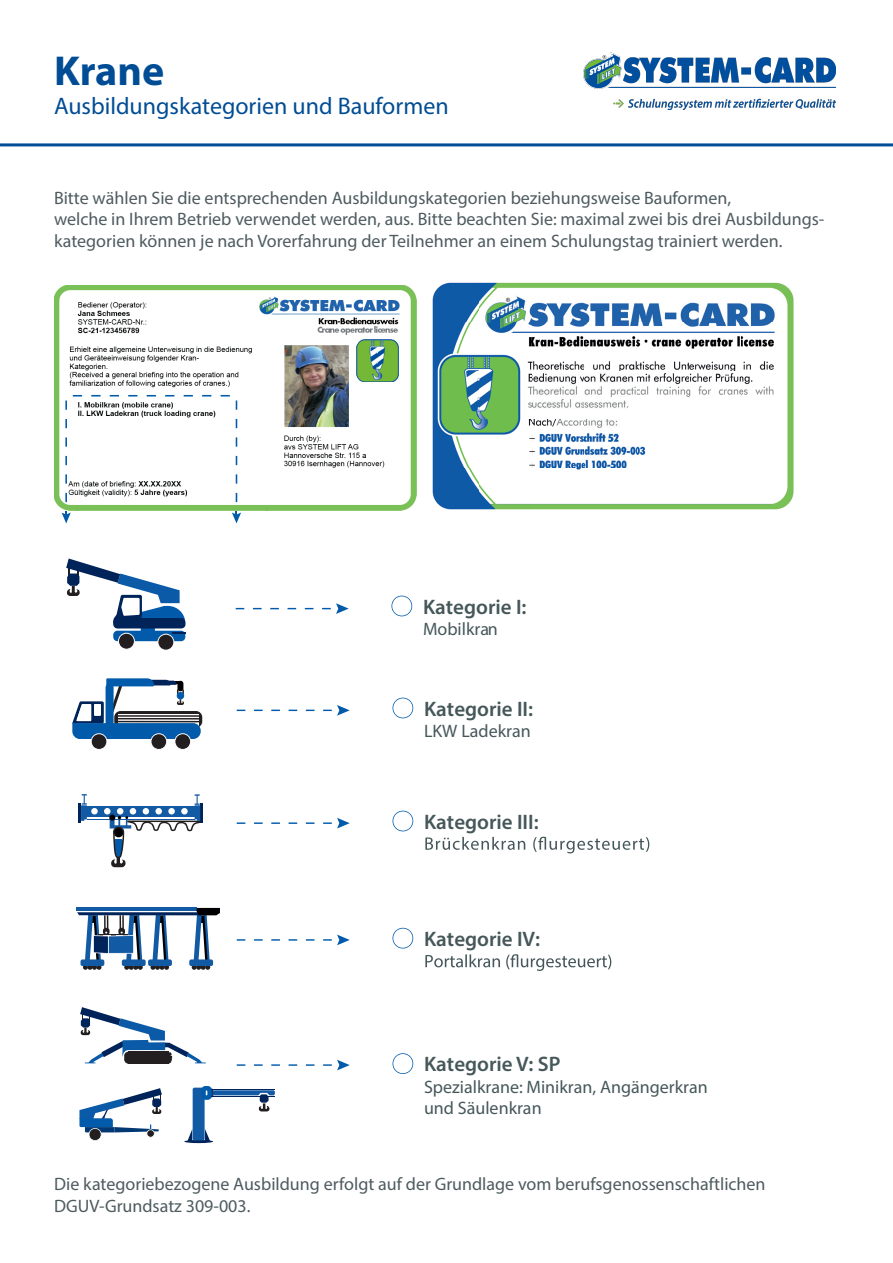
<style>
.page{position:relative;width:893px;height:1263px;background:#fff}
.page>*{position:absolute;margin:0;border:0;box-sizing:border-box;transform-origin:0 0}
.t1{font:700 42px "Myriad Pro";color:#004d95}
.t2{font:24px "Myriad Pro";color:#004d95}
.t3{font:600 21px "Myriad Pro";color:#46575a}
.t4{font:18px/21.6px "Myriad Pro";color:#4e5b5f}
.t5{font:18px/21.6px "Myriad Pro";color:#46575a}
</style>
<div class="page">
<img style="left:584px;top:52px;width:252px;height:58px">
<hr style="left:0;top:143px;width:893px;height:3px;background:#004d95">
<img style="left:54px;top:285px;width:363px;height:225px">
<svg style="left:65px;top:400px;width:2px;height:10px"></svg>
<svg style="left:65px;top:419px;width:2px;height:9px"></svg>
<svg style="left:65px;top:437px;width:2px;height:10px"></svg>
<svg style="left:65px;top:456px;width:2px;height:9px"></svg>
<svg style="left:65px;top:474px;width:2px;height:10px"></svg>
<svg style="left:65px;top:493px;width:2px;height:9px"></svg>
<svg style="left:62px;top:511px;width:9px;height:12px"></svg>
<svg style="left:232px;top:511px;width:9px;height:12px"></svg>
<svg style="left:323px;top:705px;width:27px;height:11px"></svg>
<svg style="left:392px;top:698px;width:21px;height:20px"></svg>
<svg style="left:72px;top:678px;width:129px;height:72px"></svg>
<div style="left:94px;top:704px;width:7px;height:11px;background:#fff"></div>
<svg style="left:306px;top:822px;width:8px;height:2px"></svg>
<svg style="left:289px;top:822px;width:8px;height:2px"></svg>
<svg style="left:271px;top:822px;width:9px;height:2px"></svg>
<svg style="left:254px;top:822px;width:9px;height:2px"></svg>
<svg style="left:237px;top:822px;width:8px;height:2px"></svg>
<svg style="left:323px;top:818px;width:27px;height:10px"></svg>
<svg style="left:425px;top:837px;width:224px;height:16px"></svg>
<svg style="left:392px;top:811px;width:21px;height:20px"></svg>
<svg style="left:306px;top:939px;width:8px;height:2px"></svg>
<svg style="left:289px;top:939px;width:8px;height:2px"></svg>
<svg style="left:271px;top:939px;width:9px;height:2px"></svg>
<svg style="left:254px;top:939px;width:9px;height:2px"></svg>
<svg style="left:237px;top:939px;width:8px;height:2px"></svg>
<svg style="left:323px;top:934px;width:27px;height:11px"></svg>
<svg style="left:425px;top:954px;width:186px;height:17px"></svg>
<svg style="left:392px;top:928px;width:21px;height:20px"></svg>
<svg style="left:306px;top:1064px;width:8px;height:2px"></svg>
<svg style="left:289px;top:1064px;width:8px;height:2px"></svg>
<svg style="left:271px;top:1064px;width:9px;height:2px"></svg>
<svg style="left:254px;top:1064px;width:9px;height:2px"></svg>
<svg style="left:237px;top:1064px;width:8px;height:2px"></svg>
<svg style="left:323px;top:1060px;width:27px;height:10px"></svg>
<svg style="left:392px;top:1053px;width:21px;height:21px"></svg>
<svg style="left:322px;top:603px;width:27px;height:11px"></svg>
<svg style="left:391px;top:596px;width:21px;height:20px"></svg>
<svg style="left:66px;top:558px;width:119px;height:93px"></svg>
<img style="left:432px;top:282px;width:362px;height:228px">
<hr style="left:87px;top:819px;width:108px;height:1px;background:#135aa5">
<div style="left:85px;top:806px;width:110px;height:11px;background:#135aa5"></div>
<div style="left:104px;top:808px;width:7px;height:6px;background:#fff;border-radius:50%"></div>
<div style="left:91px;top:808px;width:7px;height:6px;background:#fff;border-radius:50%"></div>
<hr style="left:200px;top:803px;width:2px;height:20px;background:#002359">
<svg style="left:79px;top:794px;width:8px;height:28px"></svg>
<svg style="left:110px;top:794px;width:91px;height:73px"></svg>
<svg style="left:77px;top:908px;width:143px;height:62px"></svg>
<svg style="left:80px;top:1007px;width:126px;height:57px"></svg>
<svg style="left:79px;top:1088px;width:83px;height:53px"></svg>
<div style="left:213px;top:1090px;width:62px;height:5px;background:#135aa5;border-radius:2px"></div>
<svg style="left:258px;top:1093px;width:12px;height:18px"></svg>
<svg style="left:184px;top:1129px;width:29px;height:14px"></svg>
<div style="left:193px;top:1087px;width:12px;height:53px;background:#135aa5;border-radius:2px"></div>
<svg style="left:201px;top:1086px;width:13px;height:14px"></svg>
<hr style="left:212px;top:1089px;width:63px;height:1px;background:#002359">
<hr style="left:212px;top:1096px;width:63px;height:1px;background:#002359">
<div style="left:352px;top:339px;width:55px;height:47px;background:#fff"></div>
<img style="left:356px;top:340px;width:42px;height:42px">
<svg style="left:356px;top:339px;width:5px;height:8px"></svg>
<svg style="left:356px;top:375px;width:7px;height:7px"></svg>
<p class="t1" style="left:54px;top:43px;width:112px">Krane</p>
<p class="t2" style="left:54px;top:91px;width:396px">Ausbildungskategorien und Bauformen</p>
<p class="t4" style="left:54px;top:187px;width:679px">Bitte wählen Sie die entsprechenden Ausbildungskategorien beziehungsweise Bauformen,</p>
<p class="t4" style="left:54px;top:208px;width:772px">welche in Ihrem Betrieb verwendet werden, aus. Bitte beachten Sie: maximal zwei bis drei Ausbildungs&shy;kategorien können je nach Vorerfahrung der Teilnehmer an einem Schulungstag trainiert werden.</p>
<p class="t3" style="left:423px;top:593px;width:105px">Kategorie I:</p>
<p class="t5" style="left:423px;top:617px;width:76px">Mobilkran</p>
<p class="t3" style="left:424px;top:695px;width:111px">Kategorie II:</p>
<p class="t5" style="left:424px;top:719px;width:108px">LKW Ladekran</p>
<p class="t3" style="left:424px;top:808px;width:116px">Kategorie III:</p>
<p class="t3" style="left:424px;top:926px;width:118px">Kategorie IV:</p>
<p class="t3" style="left:424px;top:1051px;width:138px">Kategorie V: SP</p>
<p class="t5" style="left:424px;top:1076px;width:285px">Spezialkrane: Minikran, Angängerkran und Säulenkran</p>
<p class="t4" style="left:54px;top:1173px;width:713px">Die kategoriebezogene Ausbildung erfolgt auf der Grundlage vom berufsgenossenschaftlichen<br>DGUV-Grundsatz 309-003.</p>
</div>
